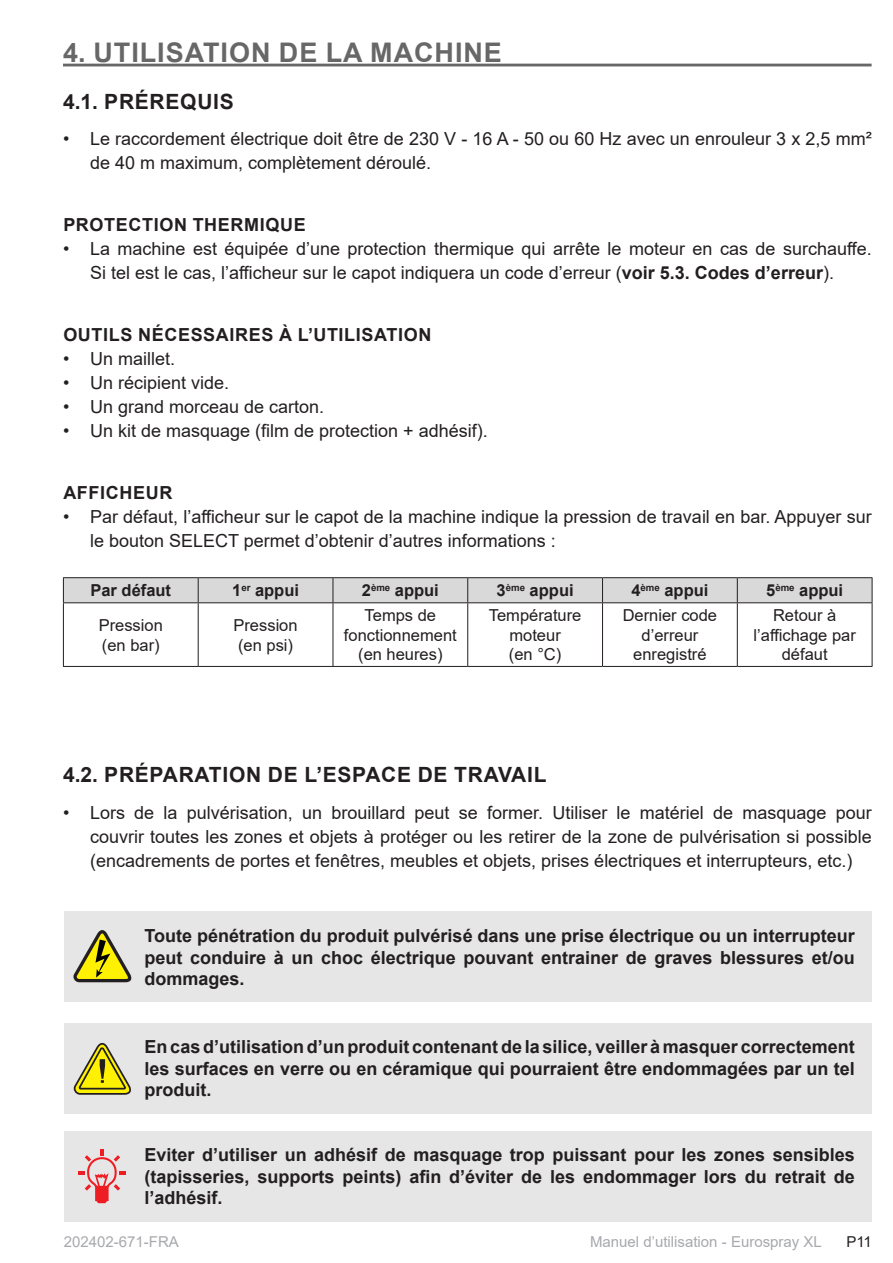
<style>
.page{position:relative;width:893px;height:1263px;background:#fff}
.page>*{position:absolute;margin:0;border:0;box-sizing:border-box;transform-origin:0 0}
.TITRES{font:700 27px "Arial";letter-spacing:.035em;color:#676767}
.Sous-titres{font:700 21px "Arial";letter-spacing:.035em;color:#231f20}
.t1{font:18px/24px "Arial";color:#231f20}
.t2{font:700 18px/21.6px "Arial";color:#231f20;text-align:justify}
.t3{font:700 18px "Arial";letter-spacing:.035em;color:#231f20}
.t4{font:16.5px/19.8px "Arial";color:#231f20;text-align:center}
.t5{font:700 16.5px "Arial";color:#231f20}
.t6{font:15px "Arial";color:#a8a9ad}
.t7{font:15px "Arial";color:#231f20}
.s1{font-weight:700}
</style>
<div class="page">
<hr style="left:63px;top:64px;width:809px;height:2px;background:#676767">
<hr style="left:63px;top:577px;width:135px;height:1px;background:#231f20">
<hr style="left:198px;top:577px;width:135px;height:1px;background:#231f20">
<hr style="left:333px;top:577px;width:135px;height:1px;background:#231f20">
<hr style="left:468px;top:577px;width:134px;height:1px;background:#231f20">
<hr style="left:602px;top:577px;width:135px;height:1px;background:#231f20">
<hr style="left:737px;top:577px;width:135px;height:1px;background:#231f20">
<div style="left:63px;top:578px;width:810px;height:25px;background:#d9d9d9"></div>
<hr style="left:63px;top:602px;width:135px;height:1px;background:#231f20">
<hr style="left:63px;top:603px;width:1px;height:63px;background:#231f20">
<hr style="left:198px;top:602px;width:135px;height:1px;background:#231f20">
<hr style="left:198px;top:603px;width:1px;height:63px;background:#231f20">
<hr style="left:333px;top:602px;width:135px;height:1px;background:#231f20">
<hr style="left:333px;top:603px;width:1px;height:63px;background:#231f20">
<hr style="left:468px;top:602px;width:134px;height:1px;background:#231f20">
<hr style="left:467px;top:603px;width:1px;height:63px;background:#231f20">
<hr style="left:602px;top:602px;width:135px;height:1px;background:#231f20">
<hr style="left:602px;top:603px;width:1px;height:63px;background:#231f20">
<hr style="left:737px;top:602px;width:135px;height:1px;background:#231f20">
<hr style="left:737px;top:603px;width:1px;height:63px;background:#231f20">
<hr style="left:872px;top:603px;width:1px;height:63px;background:#231f20">
<hr style="left:63px;top:666px;width:135px;height:1px;background:#231f20">
<hr style="left:198px;top:666px;width:135px;height:1px;background:#231f20">
<hr style="left:333px;top:666px;width:135px;height:1px;background:#231f20">
<hr style="left:468px;top:666px;width:134px;height:1px;background:#231f20">
<hr style="left:602px;top:666px;width:135px;height:1px;background:#231f20">
<hr style="left:737px;top:666px;width:135px;height:1px;background:#231f20">
<div style="left:64px;top:912px;width:808px;height:90px;background:#e6e6e6"></div>
<div style="left:64px;top:1023px;width:808px;height:90px;background:#e6e6e6"></div>
<div style="left:64px;top:1131px;width:808px;height:90px;background:#e6e6e6"></div>
<svg style="left:73px;top:930px;width:59px;height:52px"></svg>
<svg style="left:73px;top:1043px;width:58px;height:52px"></svg>
<svg style="left:79px;top:1149px;width:47px;height:54px"></svg>
<p class="TITRES" style="left:63px;top:34px;width:440px">4. UTILISATION DE LA MACHINE</p>
<p class="Sous-titres" style="left:63px;top:86px;width:172px">4.1. PRÉREQUIS</p>
<p class="t1" style="left:90px;top:127px;width:783px;text-indent:-27px">• Le raccordement électrique doit être de 230 V - 16 A - 50 ou 60 Hz avec un enrouleur 3 x 2,5 mm² de 40 m maximum, complètement déroulé.</p>
<p class="t3" style="left:63px;top:212px;width:244px">PROTECTION THERMIQUE</p>
<p class="t1" style="left:63px;top:237px;width:810px;text-align:center">• La machine est équipée d’une protection thermique qui arrête le moteur en cas de surchauffe.<br>Si tel est le cas, l’afficheur sur le capot indiquera un code d’erreur (<span class="s1">voir 5.3. Codes d’erreur</span>).</p>
<p class="t3" style="left:63px;top:322px;width:369px">OUTILS NÉCESSAIRES À L’UTILISATION</p>
<p class="t1" style="left:63px;top:347px;width:114px">• Un maillet.</p>
<p class="t1" style="left:63px;top:371px;width:168px">• Un récipient vide.</p>
<p class="t1" style="left:63px;top:395px;width:263px">• Un grand morceau de carton.</p>
<p class="t1" style="left:63px;top:419px;width:426px">• Un kit de masquage (film de protection + adhésif).</p>
<p class="t3" style="left:63px;top:480px;width:111px">AFFICHEUR</p>
<p class="t1" style="left:90px;top:505px;width:783px;text-indent:-27px">• Par défaut, l’afficheur sur le capot de la machine indique la pression de travail en bar. Appuyer sur le bouton SELECT permet d’obtenir d’autres informations :</p>
<p class="t5" style="left:90px;top:579px;width:82px">Par défaut</p>
<p class="t5" style="left:232px;top:579px;width:68px">1<sup>er</sup> appui</p>
<p class="t5" style="left:362px;top:579px;width:79px">2<sup>ème</sup> appui</p>
<p class="t5" style="left:497px;top:579px;width:79px">3<sup>ème</sup> appui</p>
<p class="t5" style="left:631px;top:579px;width:79px">4<sup>ème</sup> appui</p>
<p class="t5" style="left:766px;top:579px;width:79px">5<sup>ème</sup> appui</p>
<p class="t4" style="left:99px;top:615px;width:66px">Pression</p>
<p class="t4" style="left:102px;top:635px;width:59px">(en bar)</p>
<p class="t4" style="left:344px;top:605px;width:114px">Temps de fonctionnement (en heures)</p>
<p class="t4" style="left:489px;top:605px;width:94px">Température moteur</p>
<p class="t4" style="left:623px;top:605px;width:96px">Dernier code d’erreur enregistré</p>
<p class="t4" style="left:753px;top:605px;width:104px">Retour à l’affichage par défaut</p>
<p class="t4" style="left:233px;top:615px;width:66px">Pression</p>
<p class="t4" style="left:238px;top:635px;width:57px">(en psi)</p>
<p class="t4" style="left:509px;top:645px;width:54px">(en °C)</p>
<p class="Sous-titres" style="left:63px;top:760px;width:485px">4.2. PRÉPARATION DE L’ESPACE DE TRAVAIL</p>
<p class="t1" style="left:90px;top:800px;width:783px;text-align:justify;text-indent:-27px">• Lors de la pulvérisation, un brouillard peut se former. Utiliser le matériel de masquage pour couvrir toutes les zones et objets à protéger ou les retirer de la zone de pulvérisation si possible (encadrements de portes et fenêtres, meubles et objets, prises électriques et interrupteurs, etc.)</p>
<p class="t2" style="left:145px;top:925px;width:712px">Toute pénétration du produit pulvérisé dans une prise électrique ou un interrupteur peut conduire à un choc électrique pouvant entrainer de graves blessures et/ou dommages.</p>
<p class="t2" style="left:145px;top:1036px;width:712px">En cas d’utilisation d’un produit contenant de la silice, veiller à masquer correctement les surfaces en verre ou en céramique qui pourraient être endommagées par un tel produit.</p>
<p class="t2" style="left:145px;top:1144px;width:712px">Eviter d’utiliser un adhésif de masquage trop puissant pour les zones sensibles (tapisseries, supports peints) afin d’éviter de les endommager lors du retrait de l’adhésif.</p>
<p class="t6" style="left:64px;top:1231px;width:117px">202402-671-FRA</p>
<p class="t6" style="left:590px;top:1231px;width:233px">Manuel d’utilisation - Eurospray XL</p>
<p class="t7" style="left:846px;top:1231px;width:27px">P11</p>
</div>
